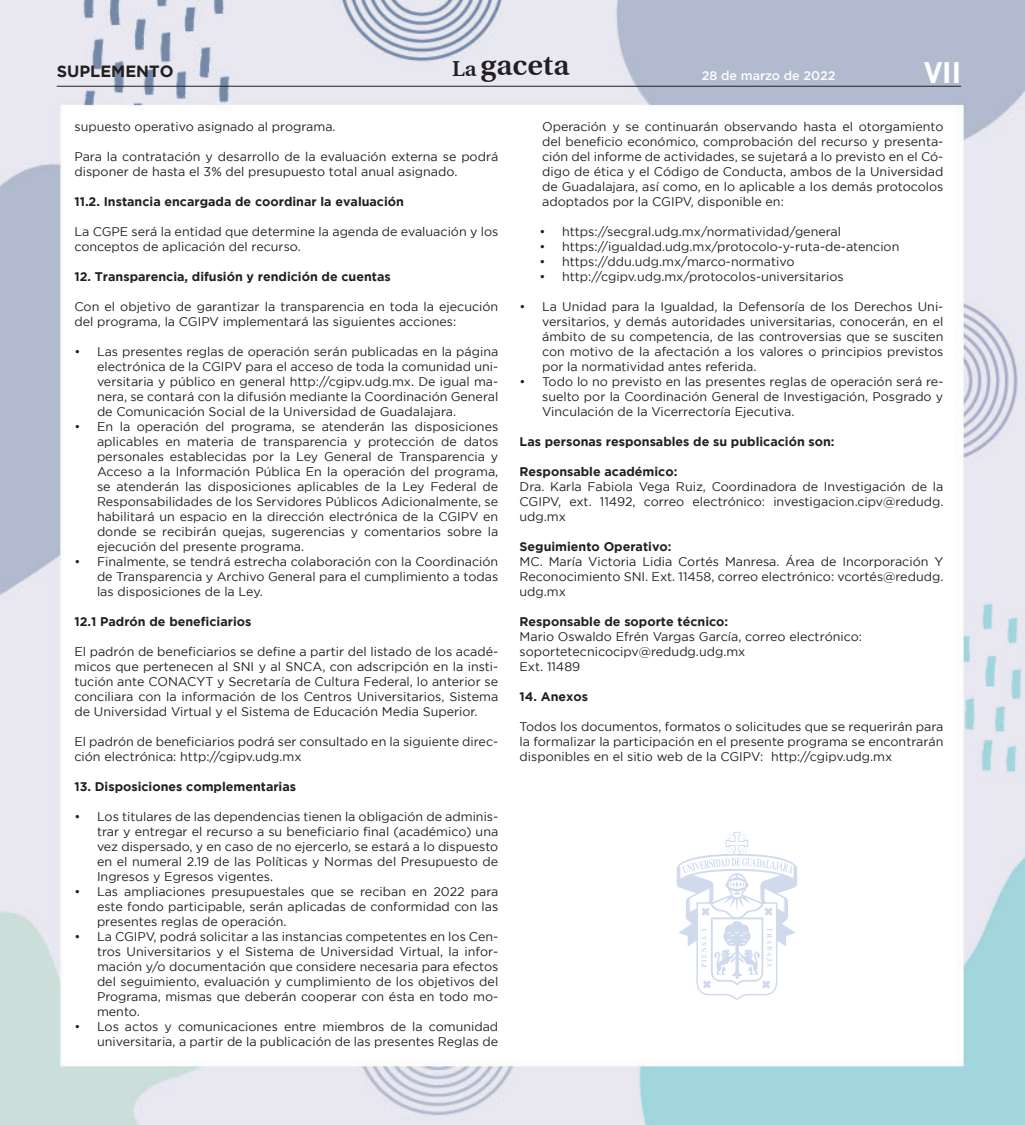
<style>
.page{position:relative;width:1025px;height:1125px;background:#fff}
.page>*{position:absolute;margin:0;border:0;box-sizing:border-box;transform-origin:0 0}
.t1{font:700 30px "Meta Plus";color:#fff}
.t2{font:600 29.75px "Utopia";color:#231f20}
.t3{font:700 16.25px "Gotham";color:#231f20}
.t4{font:12.5px/15px "Gotham";color:#231f20;text-align:justify}
.t5{font:700 12.5px "Gotham";color:#231f20}
.t6{font:500 12.5px "Gotham";color:#fff}
.s1{font-size:21.75px}
</style>
<div class="page">
<img style="left:0;top:0;width:1024px;height:1125px">
<hr style="left:57px;top:86px;width:903px;height:1px;background:#231f20">
<svg style="left:676px;top:832px;width:120px;height:169px"></svg>
<h3 class="t3" style="left:57px;top:62px;width:118px">SUPLEMENTO</h3>
<h2 class="t2" style="left:452px;top:49px;width:119px"><span class="s1">La</span> gaceta</h2>
<p class="t6" style="left:701px;top:67px;width:135px">28 de marzo de 2022</p>
<h1 class="t1" style="left:924px;top:56px;width:38px">VII</h1>
<p class="t4" style="left:74px;top:119px;width:262px">supuesto operativo asignado al programa.</p>
<p class="t4" style="left:74px;top:149px;width:425px">Para la contratación y desarrollo de la evaluación externa se podrá disponer de hasta el 3% del presupuesto total anual asignado.</p>
<p class="t5" style="left:74px;top:194px;width:331px">11.2. Instancia encargada de coordinar la evaluación</p>
<p class="t4" style="left:74px;top:224px;width:425px">La CGPE será la entidad que determine la agenda de evaluación y los conceptos de aplicación del recurso.</p>
<p class="t5" style="left:74px;top:269px;width:317px">12. Transparencia, difusión y rendición de cuentas</p>
<p class="t4" style="left:74px;top:299px;width:425px">Con el objetivo de garantizar la transparencia en toda la ejecución del programa, la CGIPV implementará las siguientes acciones:</p>
<p class="t4" style="left:97px;top:344px;width:402px;text-indent:-23px">• Las presentes reglas de operación serán publicadas en la página electrónica de la CGIPV para el acceso de toda la comunidad uni&shy;versitaria y público en general http://cgipv.udg.mx. De igual ma&shy;nera, se contará con la difusión mediante la Coordinación General de Comunicación Social de la Universidad de Guadalajara.</p>
<p class="t4" style="left:97px;top:419px;width:402px;text-indent:-23px">• En la operación del programa, se atenderán las disposiciones aplicables en materia de transparencia y protección de datos personales establecidas por la Ley General de Transparencia y Acceso a la Información Pública En la operación del programa, se atenderán las disposiciones aplicables de la Ley Federal de Responsabilidades de los Servidores Públicos Adicionalmente, se habilitará un espacio en la dirección electrónica de la CGIPV en donde se recibirán quejas, sugerencias y comentarios sobre la ejecución del presente programa.</p>
<p class="t4" style="left:97px;top:554px;width:402px;text-indent:-23px">• Finalmente, se tendrá estrecha colaboración con la Coordinación de Transparencia y Archivo General para el cumplimiento a todas las disposiciones de la Ley.</p>
<p class="t5" style="left:74px;top:614px;width:178px">12.1 Padrón de beneficiarios</p>
<p class="t4" style="left:74px;top:644px;width:425px">El padrón de beneficiarios se define a partir del listado de los acadé&shy;micos que pertenecen al SNI y al SNCA, con adscripción en la insti&shy;tución ante CONACYT y Secretaría de Cultura Federal, lo anterior se conciliara con la información de los Centros Universitarios, Sistema de Universidad Virtual y el Sistema de Educación Media Superior.</p>
<p class="t4" style="left:74px;top:734px;width:425px">El padrón de beneficiarios podrá ser consultado en la siguiente direc&shy;ción electrónica: http://cgipv.udg.mx</p>
<p class="t5" style="left:74px;top:779px;width:223px">13. Disposiciones complementarias</p>
<p class="t4" style="left:97px;top:809px;width:402px;text-indent:-23px">• Los titulares de las dependencias tienen la obligación de adminis&shy;trar y entregar el recurso a su beneficiario final (académico) una vez dispersado, y en caso de no ejercerlo, se estará a lo dispuesto en el numeral 2.19 de las Políticas y Normas del Presupuesto de Ingresos y Egresos vigentes.</p>
<p class="t4" style="left:97px;top:884px;width:402px;text-indent:-23px">• Las ampliaciones presupuestales que se reciban en 2022 para este fondo participable, serán aplicadas de conformidad con las presentes reglas de operación.</p>
<p class="t4" style="left:97px;top:929px;width:402px;text-indent:-23px">• La CGIPV, podrá solicitar a las instancias competentes en los Cen&shy;tros Universitarios y el Sistema de Universidad Virtual, la infor&shy;mación y/o documentación que considere necesaria para efectos del seguimiento, evaluación y cumplimiento de los objetivos del Programa, mismas que deberán cooperar con ésta en todo mo&shy;mento.</p>
<p class="t4" style="left:74px;top:1019px;width:425px;text-align:right">• Los actos y comunicaciones entre miembros de la comunidad universitaria, a partir de la publicación de las presentes Reglas de</p>
<p class="t4" style="left:542px;top:119px;width:402px">Operación y se continuarán observando hasta el otorgamiento del beneficio económico, comprobación del recurso y presenta&shy;ción del informe de actividades, se sujetará a lo previsto en el Có&shy;digo de ética y el Código de Conducta, ambos de la Universidad de Guadalajara, así como, en lo aplicable a los demás protocolos adoptados por la CGIPV, disponible en:</p>
<p class="t4" style="left:539px;top:224px;width:303px">• https://secgral.udg.mx/normatividad/general</p>
<p class="t4" style="left:539px;top:239px;width:361px">• https://igualdad.udg.mx/protocolo-y-ruta-de-atencion</p>
<p class="t4" style="left:539px;top:254px;width:256px">• https://ddu.udg.mx/marco-normativo</p>
<p class="t4" style="left:539px;top:269px;width:305px">• http://cgipv.udg.mx/protocolos-universitarios</p>
<p class="t4" style="left:542px;top:299px;width:402px;text-indent:-22px">• La Unidad para la Igualdad, la Defensoría de los Derechos Uni&shy;versitarios, y demás autoridades universitarias, conocerán, en el ámbito de su competencia, de las controversias que se susciten con motivo de la afectación a los valores o principios previstos por la normatividad antes referida.</p>
<p class="t4" style="left:542px;top:374px;width:402px;text-indent:-22px">• Todo lo no previsto en las presentes reglas de operación será re&shy;suelto por la Coordinación General de Investigación, Posgrado y Vinculación de la Vicerrectoría Ejecutiva.</p>
<p class="t5" style="left:519px;top:434px;width:316px">Las personas responsables de su publicación son:</p>
<p class="t5" style="left:519px;top:464px;width:159px">Responsable académico:</p>
<p class="t4" style="left:519px;top:479px;width:425px">Dra. Karla Fabiola Vega Ruiz, Coordinadora de Investigación de la CGIPV, ext. 11492, correo electrónico: investigacion.cipv@redudg. udg.mx</p>
<p class="t5" style="left:519px;top:539px;width:153px">Seguimiento Operativo:</p>
<p class="t4" style="left:519px;top:554px;width:425px">MC. María Victoria Lidia Cortés Manresa. Área de Incorporación Y Reconocimiento SNI. Ext. 11458, correo electrónico: vcortés@redudg. udg.mx</p>
<p class="t5" style="left:519px;top:614px;width:210px">Responsable de soporte técnico:</p>
<p class="t4" style="left:519px;top:629px;width:344px;text-align:left">Mario Oswaldo Efrén Vargas García, correo electrónico: soportetecnicocipv@redudg.udg.mx<br>Ext. 11489</p>
<p class="t5" style="left:519px;top:689px;width:70px">14. Anexos</p>
<p class="t4" style="left:519px;top:719px;width:425px">Todos los documentos, formatos o solicitudes que se requerirán para la formalizar la participación en el presente programa se encontrarán disponibles en el sitio web de la CGIPV: http://cgipv.udg.mx</p>
</div>
